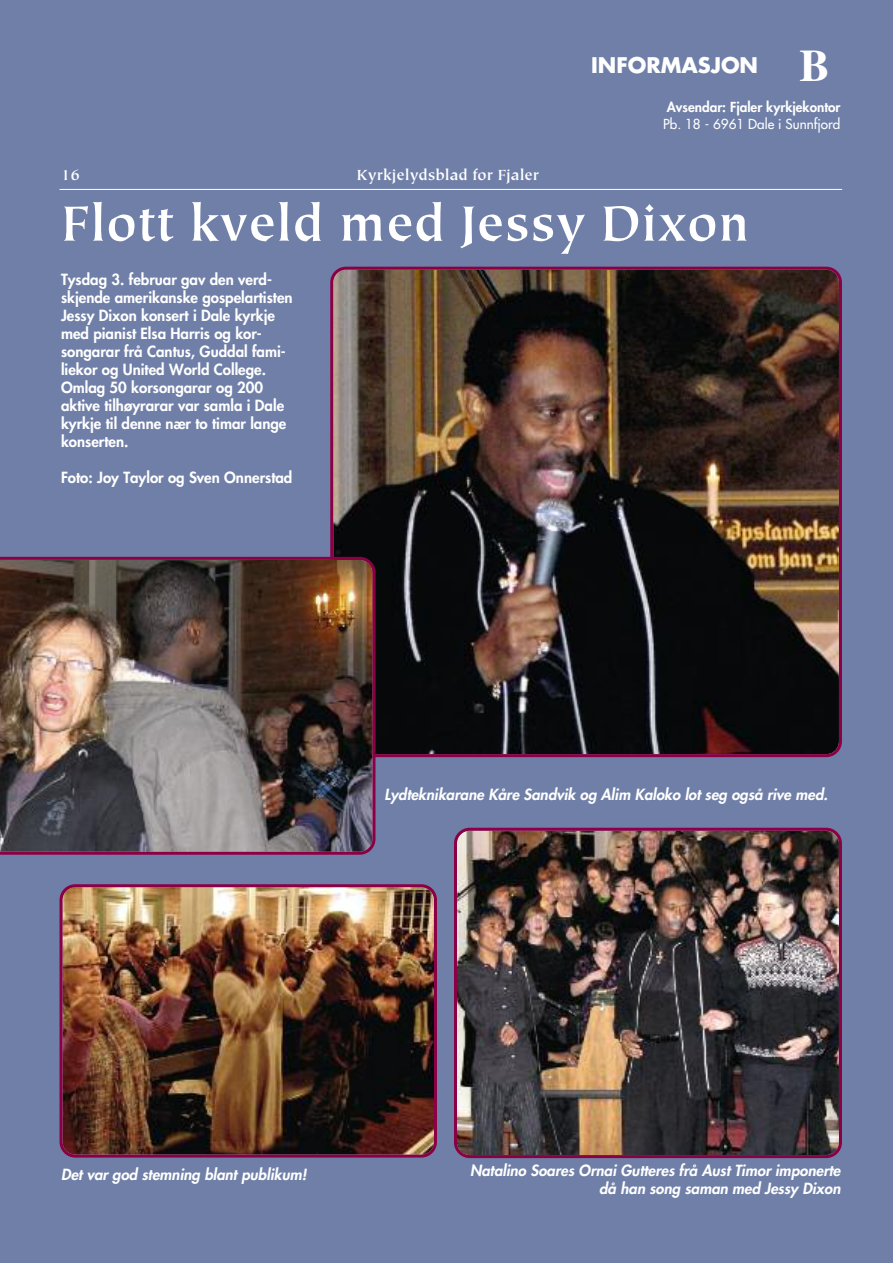
<style>
.page{position:relative;width:893px;height:1263px;background:#6f7fa7}
.page>*{position:absolute;margin:0;border:0;box-sizing:border-box;transform-origin:0 0}
.t1{font:700 55.5px "Tiepolo Std";color:#fff}
.t2{font:700 45px "Times";color:#fff}
.t3{font:700 21px "Futura Std";color:#fff}
.t4{font:700 16.5px "Tiepolo Std";color:#fff}
.t5{font:800 15px/18px "Futura Std";color:#fff}
.t6{font:italic 800 15px/18px "Futura Std";color:#fff;text-align:right}
.t7{font:800 13.5px "Futura Std";color:#fff}
.t8{font:500 13.5px "Futura Std";color:#fff}
</style>
<div class="page">
<hr style="left:60px;top:189px;width:782px;height:1px;background:#fff">
<img style="left:60px;top:884px;width:377px;height:273px">
<img style="left:454px;top:828px;width:388px;height:330px">
<img style="left:330px;top:267px;width:512px;height:490px">
<img style="left:0;top:557px;width:375px;height:298px">
<h2 class="t2" style="left:800px;top:39px;width:32px">B</h2>
<h3 class="t3" style="left:591px;top:56px;width:168px">INFORMASJON</h3>
<p class="t7" style="left:667px;top:101px;width:175px">Avsendar: Fjaler kyrkjekontor</p>
<p class="t8" style="left:663px;top:117px;width:179px">Pb. 18 - 6961 Dale i Sunnfjord</p>
<p class="t4" style="left:61px;top:169px;width:20px">16</p>
<p class="t4" style="left:357px;top:169px;width:184px">Kyrkjelydsblad for Fjaler</p>
<h1 class="t1" style="left:61px;top:202px;width:690px">Flott kveld med Jessy Dixon</h1>
<p class="t5" style="left:61px;top:271px;width:233px">Tysdag 3. februar gav den verd&shy;skjende amerikanske gospelartisten<br>Jessy Dixon konsert i Dale kyrkje med pianist Elsa Harris og kor&shy;songarar frå Cantus, Guddal fami&shy;liekor og United World College.<br>Omlag 50 korsongarar og 200 aktive tilhøyrarar var samla i Dale kyrkje til denne nær to timar lange konserten.</p>
<p class="t5" style="left:61px;top:469px;width:233px">Foto: Joy Taylor og Sven Onnerstad</p>
<p class="t6" style="left:384px;top:786px;width:445px">Lydteknikarane Kåre Sandvik og Alim Kaloko lot seg også rive med.</p>
<p class="t6" style="left:61px;top:1167px;width:247px">Det var god stemning blant publikum!</p>
<p class="t6" style="left:470px;top:1162px;width:372px">Natalino Soares Ornai Gutteres frå Aust Timor imponerte då han song saman med Jessy Dixon</p>
</div>
